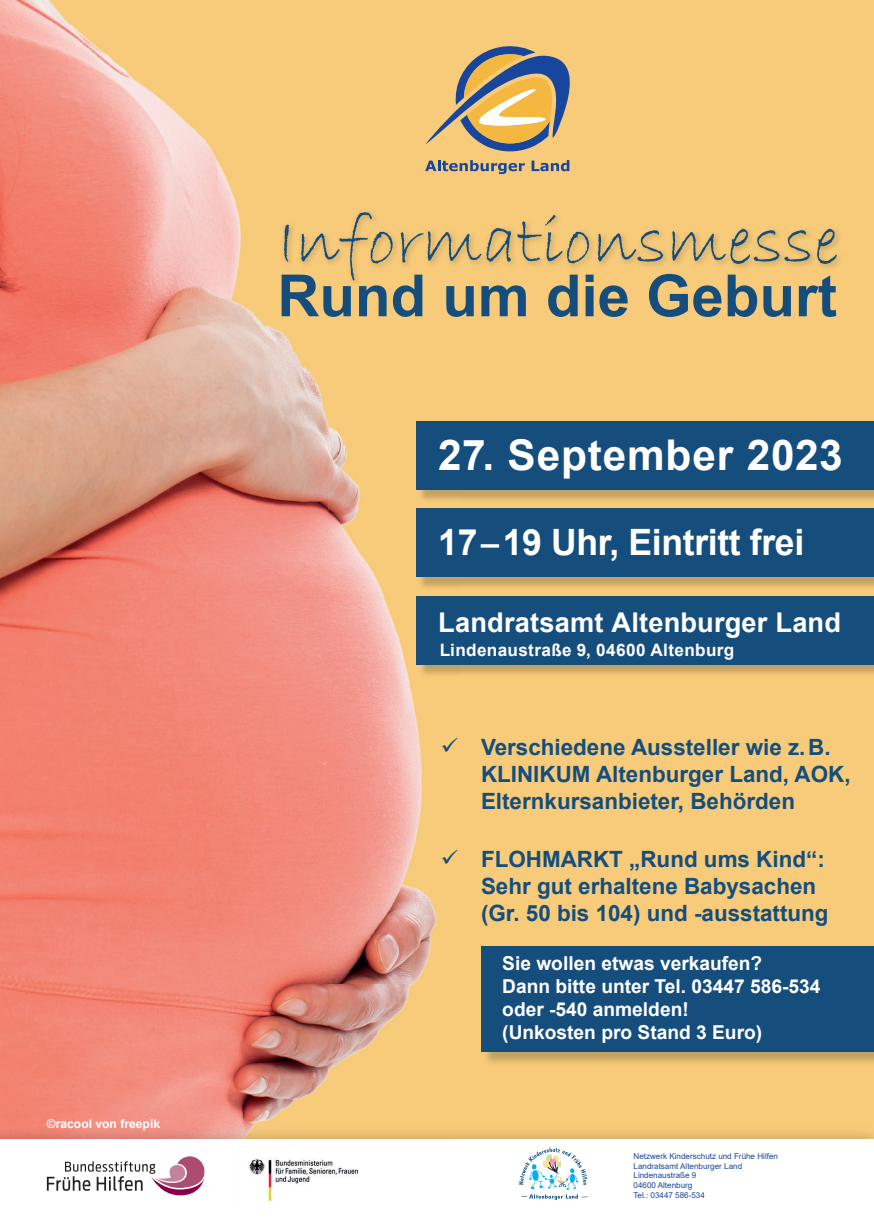
<style>
.page{position:relative;width:874px;height:1225px;background:#fff}
.page>*{position:absolute;margin:0;border:0;box-sizing:border-box;transform-origin:0 0}
.t1{font:69.6px "Bradley Hand ITC";letter-spacing:.005em;color:#154e7d}
.t2{font:700 58.2px "Arial";color:#154e7d}
.t3{font:700 42.4px "Arial";letter-spacing:.02em;color:#fff}
.t4{font:700 36.2px "Arial";letter-spacing:-.01em;color:#fff}
.t5{font:700 27.2px "Arial";letter-spacing:.005em;color:#fff}
.t6{font:700 22.4px/26.8px "Arial";color:#154e7d}
.t7{font:700 19.2px/23px "Arial";color:#fff}
.t8{font:700 17.2px "Arial";letter-spacing:.02em;color:#fff}
.t9{font:700 12px "Arial";color:#fff}
.t10{font:8px/9.6px "Arial";color:#18469d}
.s1{font-weight:900}
</style>
<div class="page">
<div style="left:0;top:0;width:873px;height:1219px;background:#f7cb7a"></div>
<img style="left:0;top:0;width:238px;height:211px">
<img style="left:0;top:211px;width:328px;height:914px">
<img style="left:328px;top:424px;width:109px;height:649px">
<svg style="left:425px;top:46px;width:145px;height:106px"></svg>
<svg style="left:425px;top:160px;width:99px;height:14px"></svg>
<svg style="left:531px;top:160px;width:38px;height:11px"></svg>
<img style="left:280px;top:211px;width:560px;height:76px">
<div style="left:416px;top:421px;width:457px;height:69px;background:#154e7d"></div>
<div style="left:416px;top:508px;width:457px;height:69px;background:#154e7d"></div>
<img style="left:418px;top:664px;width:455px;height:13px">
<div style="left:416px;top:596px;width:457px;height:68px;background:#154e7d"></div>
<img style="left:0;top:1125px;width:873px;height:14px">
<div style="left:0;top:1139px;width:873px;height:86px;background:#fff"></div>
<svg style="left:518px;top:1147px;width:69px;height:53px"></svg>
<img style="left:249px;top:1159px;width:110px;height:42px">
<svg style="left:47px;top:1156px;width:157px;height:39px"></svg>
<img style="left:482px;top:1051px;width:391px;height:12px">
<div style="left:481px;top:946px;width:392px;height:105px;background:#154e7d"></div>
<p class="t9" style="left:47px;top:1115px;width:115px">©racool von freepik</p>
<h1 class="t1" style="left:277px;top:197px;width:563px">Informationsmesse</h1>
<h2 class="t2" style="left:277px;top:255px;width:561px">Rund um die Geburt</h2>
<h3 class="t3" style="left:438px;top:425px;width:406px">27. September 2023</h3>
<h3 class="t4" style="left:438px;top:516px;width:367px">17 <span class="s1">–</span> 19 Uhr, Eintritt frei</h3>
<p class="t5" style="left:438px;top:603px;width:404px">Landratsamt Altenburger Land</p>
<p class="t8" style="left:439px;top:637px;width:296px">Lindenaustraße 9, 04600 Altenburg</p>
<p class="t6" style="left:480px;top:734px;width:371px;text-indent:-40px">✓ Verschiedene Aussteller wie z. B.<br>KLINIKUM Altenburger Land, AOK,<br>Elternkursanbieter, Behörden</p>
<p class="t6" style="left:480px;top:845px;width:349px;text-indent:-40px">✓ FLOHMARKT „Rund ums Kind“:<br>Sehr gut erhaltene Babysachen (Gr. 50 bis 104) und -ausstattung</p>
<p class="t7" style="left:502px;top:952px;width:319px">Sie wollen etwas verkaufen?<br>Dann bitte unter Tel. 03447 586-534 oder -540 anmelden!<br>(Unkosten pro Stand 3 Euro)</p>
<p class="t10" style="left:633px;top:1151px;width:146px">Netzwerk Kinderschutz und Frühe Hilfen<br>Landratsamt Altenburger Land<br>Lindenaustraße 9<br>04600 Altenburg<br>Tel.: 03447 586-534</p>
</div>
